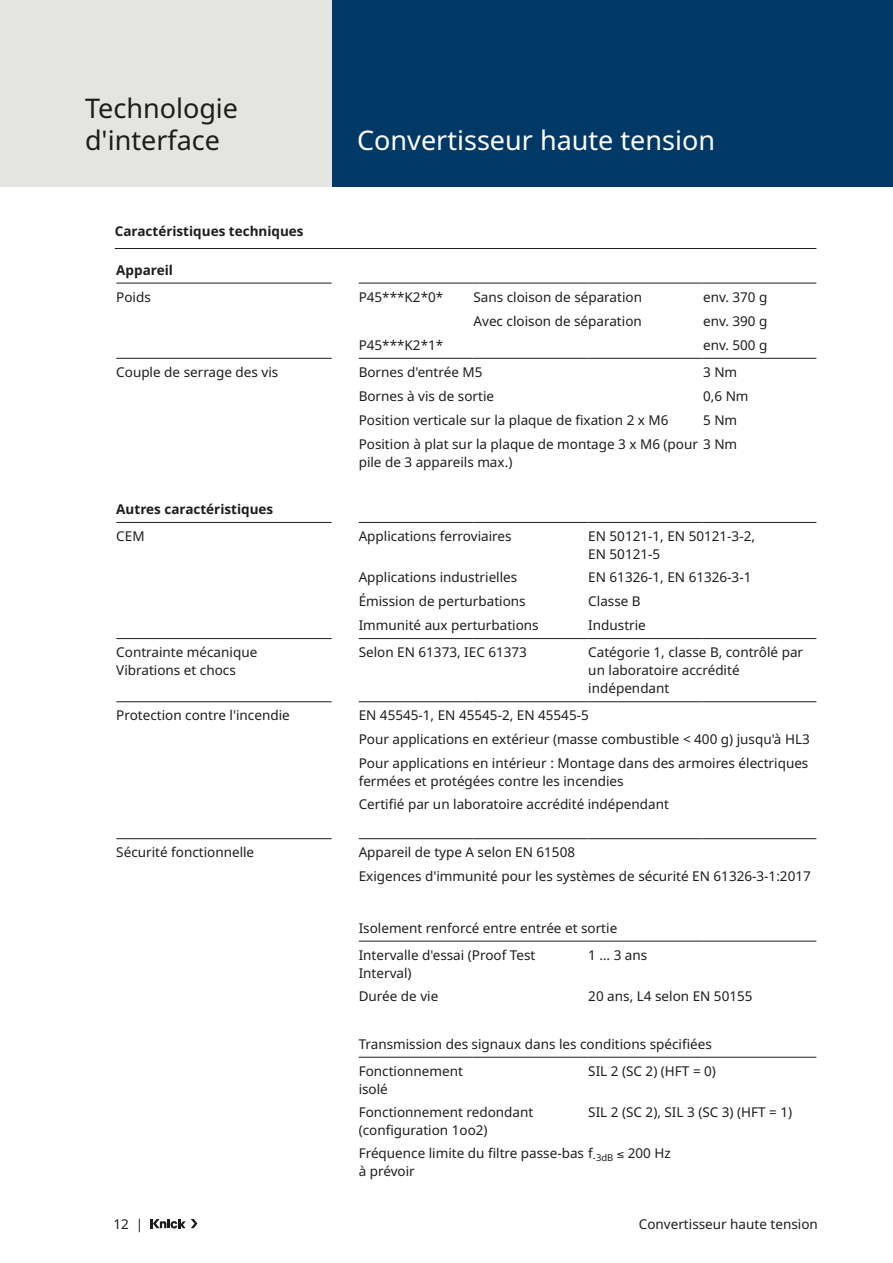
<style>
.page{position:relative;width:893px;height:1263px;background:#fff}
.page>*{position:absolute;margin:0;border:0;box-sizing:border-box;transform-origin:0 0}
.Produktbereiche{font:27px "Noto Sans";color:#fff}
.Headline_Produkt{font:27px/32.4px "Noto Sans";color:#1d1d1b}
.Tabelle{font:13.5px/18px "Noto Sans";color:#1d1d1b}
.Tabelle-2{font:700 13.5px "Noto Sans";color:#1d1d1b}
.Tabelle_Headline{font:700 13.5px "Noto Sans";color:#1d1d1b}
</style>
<div class="page">
<div style="left:332px;top:0;width:561px;height:187px;background:#003866"></div>
<svg style="left:150px;top:1219px;width:47px;height:9px"></svg>
<div style="left:0;top:0;width:332px;height:187px;background:#e4e4e3"></div>
<hr style="left:115px;top:248px;width:701px;height:1px;background:#1d1d1b">
<hr style="left:116px;top:283px;width:216px;height:1px;background:#1d1d1b">
<hr style="left:359px;top:283px;width:114px;height:1px;background:#1d1d1b">
<hr style="left:473px;top:283px;width:115px;height:1px;background:#1d1d1b">
<hr style="left:588px;top:283px;width:114px;height:1px;background:#1d1d1b">
<hr style="left:702px;top:283px;width:114px;height:1px;background:#1d1d1b">
<hr style="left:116px;top:358px;width:216px;height:1px;background:#1d1d1b">
<hr style="left:359px;top:358px;width:114px;height:1px;background:#1d1d1b">
<hr style="left:473px;top:358px;width:115px;height:1px;background:#1d1d1b">
<hr style="left:588px;top:358px;width:114px;height:1px;background:#1d1d1b">
<hr style="left:702px;top:358px;width:114px;height:1px;background:#1d1d1b">
<hr style="left:116px;top:522px;width:216px;height:1px;background:#1d1d1b">
<hr style="left:359px;top:522px;width:114px;height:1px;background:#1d1d1b">
<hr style="left:473px;top:522px;width:115px;height:1px;background:#1d1d1b">
<hr style="left:588px;top:522px;width:114px;height:1px;background:#1d1d1b">
<hr style="left:702px;top:522px;width:114px;height:1px;background:#1d1d1b">
<hr style="left:116px;top:638px;width:216px;height:1px;background:#1d1d1b">
<hr style="left:359px;top:638px;width:114px;height:1px;background:#1d1d1b">
<hr style="left:473px;top:638px;width:115px;height:1px;background:#1d1d1b">
<hr style="left:588px;top:638px;width:114px;height:1px;background:#1d1d1b">
<hr style="left:702px;top:638px;width:114px;height:1px;background:#1d1d1b">
<hr style="left:116px;top:701px;width:216px;height:1px;background:#1d1d1b">
<hr style="left:359px;top:701px;width:114px;height:1px;background:#1d1d1b">
<hr style="left:473px;top:701px;width:115px;height:1px;background:#1d1d1b">
<hr style="left:588px;top:701px;width:114px;height:1px;background:#1d1d1b">
<hr style="left:702px;top:701px;width:114px;height:1px;background:#1d1d1b">
<hr style="left:116px;top:838px;width:216px;height:1px;background:#1d1d1b">
<hr style="left:359px;top:838px;width:114px;height:1px;background:#1d1d1b">
<hr style="left:473px;top:838px;width:115px;height:1px;background:#1d1d1b">
<hr style="left:588px;top:838px;width:114px;height:1px;background:#1d1d1b">
<hr style="left:702px;top:838px;width:114px;height:1px;background:#1d1d1b">
<hr style="left:359px;top:941px;width:114px;height:1px;background:#1d1d1b">
<hr style="left:473px;top:941px;width:115px;height:1px;background:#1d1d1b">
<hr style="left:588px;top:941px;width:114px;height:1px;background:#1d1d1b">
<hr style="left:702px;top:941px;width:114px;height:1px;background:#1d1d1b">
<hr style="left:359px;top:1057px;width:114px;height:1px;background:#1d1d1b">
<hr style="left:473px;top:1057px;width:115px;height:1px;background:#1d1d1b">
<hr style="left:588px;top:1057px;width:114px;height:1px;background:#1d1d1b">
<hr style="left:702px;top:1057px;width:114px;height:1px;background:#1d1d1b">
<p class="Headline_Produkt" style="left:85px;top:92px;width:155px">Technologie d'interface</p>
<p class="Produktbereiche" style="left:357px;top:121px;width:359px">Convertisseur haute tension</p>
<p class="Tabelle_Headline" style="left:115px;top:221px;width:190px">Caractéristiques techniques</p>
<p class="Tabelle-2" style="left:116px;top:260px;width:58px">Appareil</p>
<p class="Tabelle" style="left:116px;top:288px;width:36px">Poids</p>
<p class="Tabelle" style="left:359px;top:288px;width:86px">P45***K2*0*</p>
<p class="Tabelle" style="left:473px;top:288px;width:170px">Sans cloison de séparation</p>
<p class="Tabelle" style="left:703px;top:288px;width:66px">env. 370 g</p>
<p class="Tabelle" style="left:473px;top:312px;width:170px">Avec cloison de séparation</p>
<p class="Tabelle" style="left:703px;top:312px;width:66px">env. 390 g</p>
<p class="Tabelle" style="left:359px;top:336px;width:86px">P45***K2*1*</p>
<p class="Tabelle" style="left:703px;top:336px;width:66px">env. 500 g</p>
<p class="Tabelle" style="left:116px;top:363px;width:164px">Couple de serrage des vis</p>
<p class="Tabelle" style="left:359px;top:363px;width:125px">Bornes d'entrée M5</p>
<p class="Tabelle" style="left:703px;top:363px;width:36px">3 Nm</p>
<p class="Tabelle" style="left:359px;top:387px;width:137px">Bornes à vis de sortie</p>
<p class="Tabelle" style="left:703px;top:387px;width:47px">0,6 Nm</p>
<p class="Tabelle" style="left:359px;top:411px;width:311px">Position verticale sur la plaque de fixation 2 x M6</p>
<p class="Tabelle" style="left:703px;top:411px;width:36px">5 Nm</p>
<p class="Tabelle" style="left:359px;top:435px;width:380px">Position à plat sur la plaque de montage 3 x M6 (pour 3 Nm pile de 3 appareils max.)</p>
<p class="Tabelle-2" style="left:116px;top:499px;width:159px">Autres caractéristiques</p>
<p class="Tabelle" style="left:116px;top:527px;width:30px">CEM</p>
<p class="Tabelle" style="left:359px;top:527px;width:154px">Applications ferroviaires</p>
<p class="Tabelle" style="left:588px;top:527px;width:168px">EN 50121-1, EN 50121-3-2,<br>EN 50121-5</p>
<p class="Tabelle" style="left:359px;top:568px;width:160px">Applications industrielles</p>
<p class="Tabelle" style="left:588px;top:568px;width:165px">EN 61326-1, EN 61326-3-1</p>
<p class="Tabelle" style="left:359px;top:592px;width:168px">Émission de perturbations</p>
<p class="Tabelle" style="left:588px;top:592px;width:54px">Classe B</p>
<p class="Tabelle" style="left:359px;top:616px;width:182px">Immunité aux perturbations</p>
<p class="Tabelle" style="left:588px;top:616px;width:59px">Industrie</p>
<p class="Tabelle" style="left:116px;top:644px;width:142px">Contrainte mécanique<br>Vibrations et chocs</p>
<p class="Tabelle" style="left:359px;top:644px;width:170px">Selon EN 61373, IEC 61373</p>
<p class="Tabelle" style="left:588px;top:644px;width:216px">Catégorie 1, classe B, contrôlé par un laboratoire accrédité indépendant</p>
<p class="Tabelle" style="left:116px;top:707px;width:175px">Protection contre l'incendie</p>
<p class="Tabelle" style="left:359px;top:707px;width:232px">EN 45545-1, EN 45545-2, EN 45545-5</p>
<p class="Tabelle" style="left:359px;top:731px;width:453px">Pour applications en extérieur (masse combustible &lt; 400 g) jusqu'à HL3</p>
<p class="Tabelle" style="left:359px;top:755px;width:451px">Pour applications en intérieur : Montage dans des armoires électriques fermées et protégées contre les incendies</p>
<p class="Tabelle" style="left:359px;top:796px;width:312px">Certifié par un laboratoire accrédité indépendant</p>
<p class="Tabelle" style="left:116px;top:844px;width:139px">Sécurité fonctionnelle</p>
<p class="Tabelle" style="left:359px;top:844px;width:218px">Appareil de type A selon EN 61508</p>
<p class="Tabelle" style="left:359px;top:868px;width:454px">Exigences d'immunité pour les systèmes de sécurité EN 61326-3-1:2017</p>
<p class="Tabelle" style="left:359px;top:919px;width:260px">Isolement renforcé entre entrée et sortie</p>
<p class="Tabelle" style="left:359px;top:946px;width:178px">Intervalle d'essai (Proof Test<br>Interval)</p>
<p class="Tabelle" style="left:588px;top:946px;width:61px">1 … 3 ans</p>
<p class="Tabelle" style="left:359px;top:987px;width:81px">Durée de vie</p>
<p class="Tabelle" style="left:588px;top:987px;width:166px">20 ans, L4 selon EN 50155</p>
<p class="Tabelle" style="left:359px;top:1035px;width:355px">Transmission des signaux dans les conditions spécifiées</p>
<p class="Tabelle" style="left:359px;top:1062px;width:106px">Fonctionnement isolé</p>
<p class="Tabelle" style="left:588px;top:1062px;width:129px">SIL 2 (SC 2) (HFT = 0)</p>
<p class="Tabelle" style="left:359px;top:1103px;width:176px">Fonctionnement redondant (configuration 1oo2)</p>
<p class="Tabelle" style="left:588px;top:1103px;width:205px">SIL 2 (SC 2), SIL 3 (SC 3) (HFT = 1)</p>
<p class="Tabelle" style="left:359px;top:1144px;width:314px">Fréquence limite du filtre passe-bas f<sub>-3dB</sub> ≤ 200 Hz à prévoir</p>
<p class="Tabelle" style="left:113px;top:1215px;width:31px">12 |</p>
<p class="Tabelle" style="left:639px;top:1215px;width:180px">Convertisseur haute tension</p>
</div>
